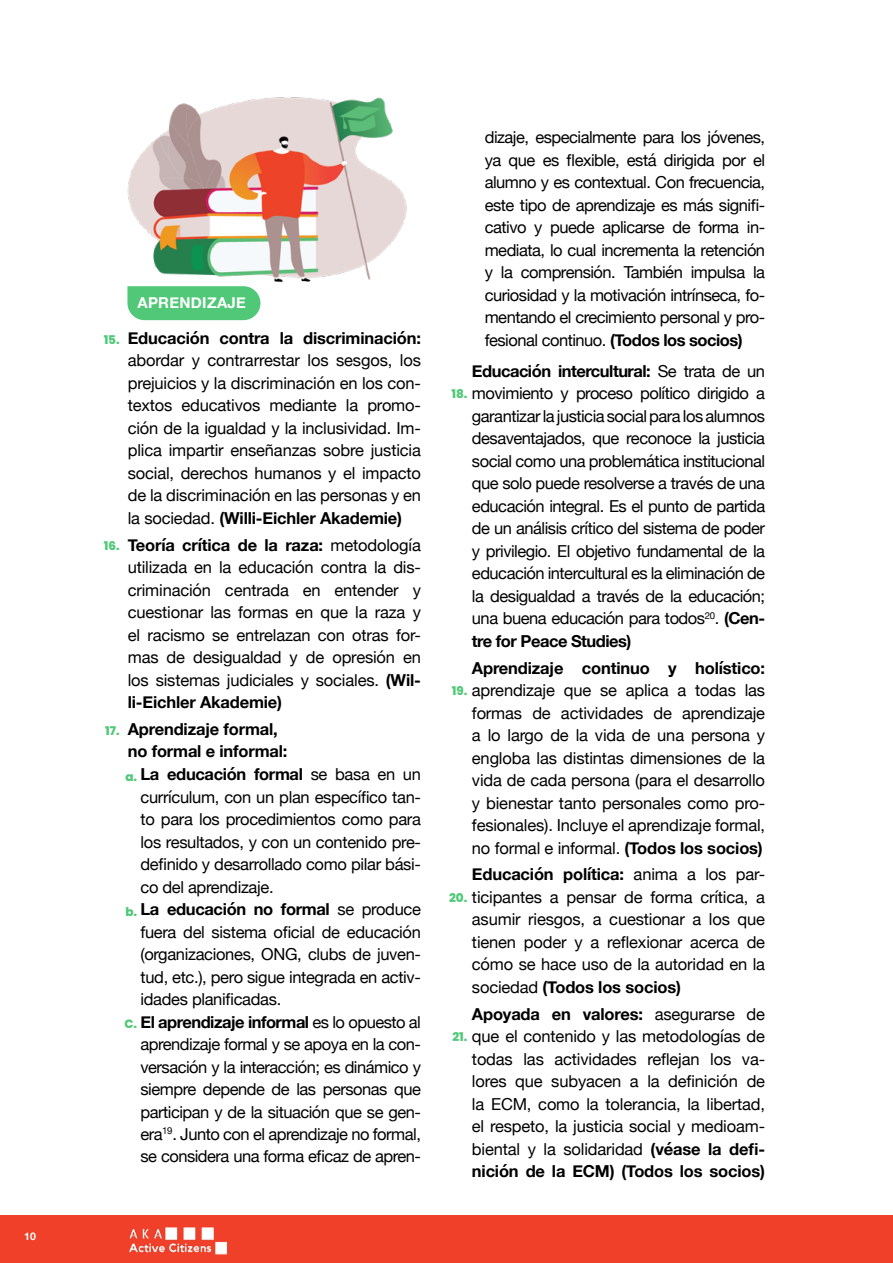
<style>
.page{position:relative;width:893px;height:1263px;background:#fff}
.page>*{position:absolute;margin:0;border:0;box-sizing:border-box;transform-origin:0 0}
.t1{font:16.5px/22.5px "Helvetica Neue";letter-spacing:-.02em;color:#000;text-align:justify}
.t2{font:700 16.5px "Helvetica Neue";letter-spacing:-.01em;color:#000}
.t3{font:700 16.5px "Helvetica Neue";letter-spacing:-.03em;color:#000}
.t4{font:700 15px "Helvetica Neue";letter-spacing:.02em;color:#fff}
.t5{font:800 12px "Poppins";color:#50c878}
.t6{font:700 10.5px "Helvetica Neue";color:#fff}
.s1{font-weight:700}
.s2{font-weight:400}
</style>
<div class="page">
<div style="left:127px;top:294px;width:133px;height:26px;background:#50c878"></div>
<img style="left:127px;top:97px;width:280px;height:197px">
<div style="left:0;top:1215px;width:893px;height:48px;background:#f04029"></div>
<img style="left:129px;top:1227px;width:99px;height:28px">
<p class="t6" style="left:24px;top:1228px;width:13px">10</p>
<p class="t4" style="left:137px;top:291px;width:110px">APRENDIZAJE</p>
<p class="t2" style="left:128px;top:325px;width:295px">Educación contra la discriminación:</p>
<p class="t1" style="left:128px;top:350px;width:295px">abordar y contrarrestar los sesgos, los prejuicios y la discriminación en los con&shy;textos educativos mediante la promo&shy;ción de la igualdad y la inclusividad. Im&shy;plica impartir enseñanzas sobre justicia social, derechos humanos y el impacto de la discriminación en las personas y en la sociedad. <span class="s1">(Willi-Eichler Akademie)</span></p>
<p class="t1" style="left:128px;top:534px;width:295px"><span class="s1">Teoría crítica de la raza:</span> metodología utilizada en la educación contra la dis&shy;criminación centrada en entender y cuestionar las formas en que la raza y el racismo se entrelazan con otras for&shy;mas de desigualdad y de opresión en los sistemas judiciales y sociales. <span class="s1">(Wil&shy;li-Eichler Akademie)</span></p>
<p class="t2" style="left:128px;top:716px;width:152px">Aprendizaje formal,</p>
<p class="t2" style="left:128px;top:739px;width:161px">no formal e informal:</p>
<p class="t2" style="left:141px;top:761px;width:282px">La educación formal <span class="s2">se basa en un</span></p>
<p class="t1" style="left:141px;top:786px;width:282px">currículum, con un plan específico tan-</p>
<p class="t1" style="left:141px;top:809px;width:282px">to para los procedimientos como para</p>
<p class="t1" style="left:141px;top:831px;width:282px">los resultados, y con un contenido pre-</p>
<p class="t1" style="left:141px;top:854px;width:282px">definido y desarrollado como pilar bási-</p>
<p class="t1" style="left:141px;top:876px;width:135px">co del aprendizaje.</p>
<p class="t2" style="left:141px;top:896px;width:282px">La educación no formal <span class="s2">se produce</span></p>
<p class="t1" style="left:141px;top:921px;width:282px">fuera del sistema oficial de educación</p>
<p class="t1" style="left:141px;top:944px;width:282px">(organizaciones, ONG, clubs de juven-</p>
<p class="t1" style="left:141px;top:966px;width:282px">tud, etc.), pero sigue integrada en activ-</p>
<p class="t1" style="left:141px;top:989px;width:142px">idades planificadas.</p>
<p class="t3" style="left:141px;top:1009px;width:282px">El aprendizaje informal <span class="s2">es lo opuesto al</span></p>
<p class="t1" style="left:141px;top:1034px;width:282px">aprendizaje formal y se apoya en la con-</p>
<p class="t1" style="left:141px;top:1056px;width:282px">versación y la interacción; es dinámico y</p>
<p class="t1" style="left:141px;top:1079px;width:282px">siempre depende de las personas que</p>
<p class="t1" style="left:141px;top:1101px;width:282px">participan y de la situación que se gen-</p>
<p class="t1" style="left:141px;top:1124px;width:282px">era<sup>19</sup>. Junto con el aprendizaje no formal,</p>
<p class="t1" style="left:141px;top:1146px;width:282px">se considera una forma eficaz de apren-</p>
<p class="t5" style="left:104px;top:332px;width:18px">15.</p>
<p class="t5" style="left:104px;top:539px;width:17px">16.</p>
<p class="t5" style="left:105px;top:723px;width:16px">17.</p>
<p class="t5" style="left:125px;top:770px;width:13px">a.</p>
<p class="t5" style="left:125px;top:905px;width:13px">b.</p>
<p class="t5" style="left:125px;top:1017px;width:14px">C.</p>
<p class="t1" style="left:485px;top:127px;width:282px">dizaje, especialmente para los jóvenes, ya que es flexible, está dirigida por el alumno y es contextual. Con frecuencia, este tipo de aprendizaje es más signifi&shy;cativo y puede aplicarse de forma in&shy;mediata, lo cual incrementa la retención y la comprensión. También impulsa la curiosidad y la motivación intrínseca, fo&shy;mentando el crecimiento personal y pro&shy;fesional continuo. <span class="s1">(Todos los socios)</span></p>
<p class="t1" style="left:472px;top:361px;width:295px"><span class="s1">Educación intercultural:</span> Se trata de un movimiento y proceso político dirigido a garantizar la justicia social para los alumnos desaventajados, que reconoce la justicia social como una problemática institucional que solo puede resolverse a través de una educación integral. Es el punto de partida de un análisis crítico del sistema de poder y privilegio. El objetivo fundamental de la educación intercultural es la eliminación de la desigualdad a través de la educación; una buena educación para todos<sup>20</sup>. <span class="s1">(Cen&shy;tre for Peace Studies)</span></p>
<p class="t2" style="left:472px;top:655px;width:295px">Aprendizaje continuo y holístico:</p>
<p class="t1" style="left:472px;top:680px;width:295px">aprendizaje que se aplica a todas las formas de actividades de aprendizaje a lo largo de la vida de una persona y engloba las distintas dimensiones de la vida de cada persona (para el desarrollo y bienestar tanto personales como pro&shy;fesionales). Incluye el aprendizaje formal, no formal e informal. <span class="s1">(Todos los socios)</span></p>
<p class="t1" style="left:472px;top:864px;width:295px"><span class="s1">Educación política:</span> anima a los par&shy;ticipantes a pensar de forma crítica, a asumir riesgos, a cuestionar a los que tienen poder y a reflexionar acerca de cómo se hace uso de la autoridad en la sociedad <span class="s1">(Todos los socios)</span></p>
<p class="t1" style="left:472px;top:1003px;width:295px"><span class="s1">Apoyada en valores:</span> asegurarse de que el contenido y las metodologías de todas las actividades reflejan los va&shy;lores que subyacen a la definición de la ECM, como la tolerancia, la libertad, el respeto, la justicia social y medioam&shy;biental y la solidaridad <span class="s1">(véase la defi&shy;nición de la ECM) (Todos los socios)</span></p>
<p class="t5" style="left:451px;top:387px;width:18px">18.</p>
<p class="t5" style="left:452px;top:684px;width:17px">19.</p>
<p class="t5" style="left:449px;top:890px;width:20px">20.</p>
<p class="t5" style="left:452px;top:1030px;width:17px">21.</p>
</div>
